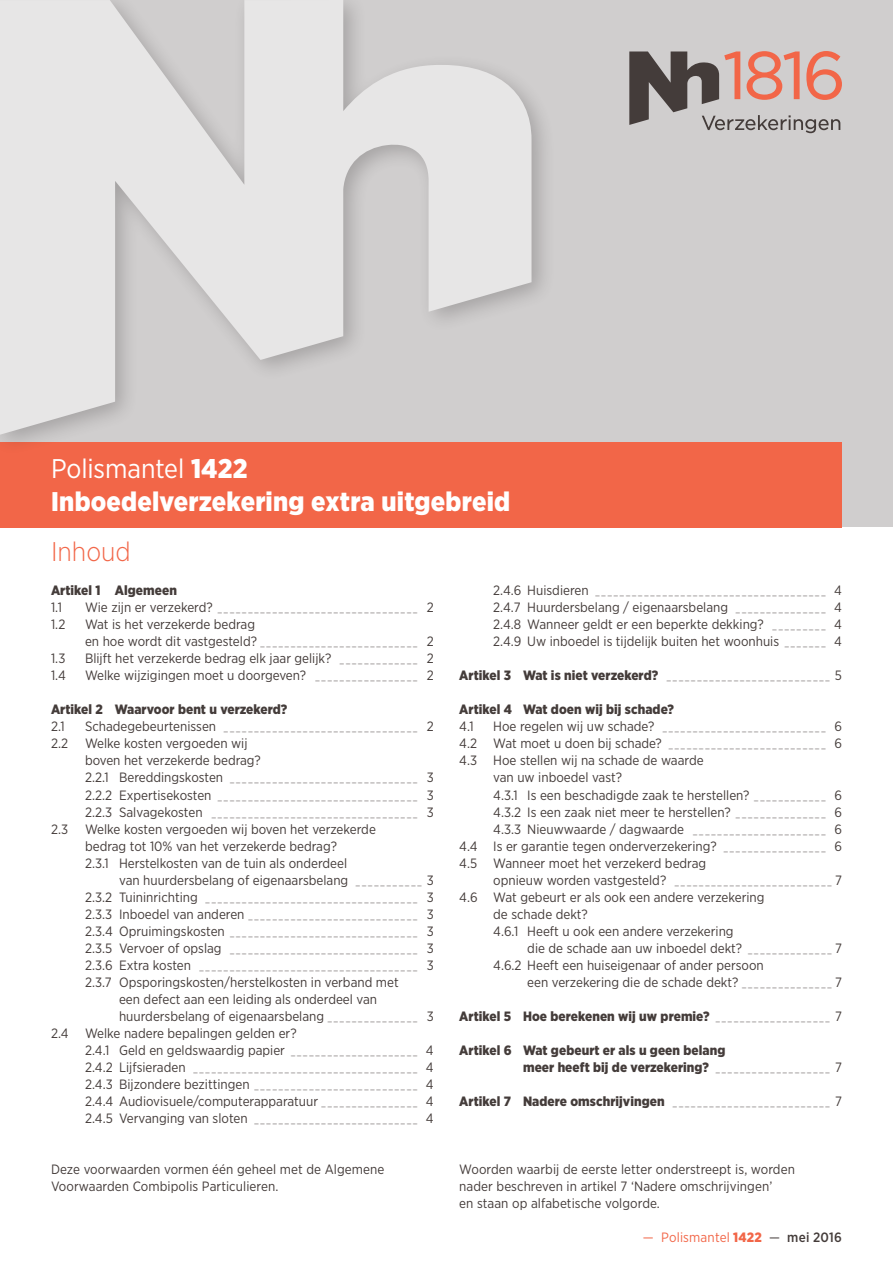
<style>
.page{position:relative;width:893px;height:1263px;background:#fff}
.page>*{position:absolute;margin:0;border:0;box-sizing:border-box;transform-origin:0 0}
.t1{font:900 27px/33px "Gotham Narrow";letter-spacing:.01em;color:#fff}
.t2{font:300 27px "Gotham Narrow";color:#f26648}
.t3{font:13.5px/17px "Gotham Narrow";color:#443c3a}
.t4{font:900 13.5px/17px "Gotham Narrow";letter-spacing:.005em;color:#443c3a}
.t5{font:13.5px "Gotham Narrow";letter-spacing:.01em;color:#f26648}
.t6{font:7.5px "Gotham Narrow";color:#443c3a}
.s1{font-weight:400}
.s2{font-size:13.5px}
.s3{font-size:7.5px}
.s4{font-weight:400;font-size:7.5px}
.s5{font-weight:900}
.s6{color:#443c3a}
.s7{font-weight:500;color:#443c3a}
</style>
<div class="page">
<div style="left:0;top:0;width:893px;height:527px;background:#d0cece"></div>
<div style="left:0;top:442px;width:842px;height:85px;background:#f26648"></div>
<div style="left:0;top:0;width:556px;height:458px;background:#231f20;opacity:.5"></div>
<svg style="left:0;top:0;width:531px;height:435px;fill:#e7e6e6"></svg>
<svg style="left:629px;top:51px;width:213px;height:82px"></svg>
<h1 class="t1" style="left:51px;top:451px;width:461px"><span class="s1">Polismantel</span> 1422<br>Inboedelverzekering extra uitgebreid</h1>
<h1 class="t2" style="left:51px;top:535px;width:81px">Inhoud</h1>
<p class="t4" style="left:51px;top:582px;width:127px">Artikel 1 Algemeen</p>
<p class="t3" style="left:51px;top:599px;width:13px">1.1</p>
<p class="t6" style="left:85px;top:605px;width:350px"><span class="s2">Wie zijn er verzekerd?</span> _ _ _ _ _ _ _ _ _ _ _ _ _ _ _ _ _ _ _ _ _ _ _ _ _ _ _ _ _ _ _ _ _ <span class="s2">2</span></p>
<p class="t3" style="left:51px;top:616px;width:16px">1.2</p>
<p class="t3" style="left:85px;top:616px;width:350px">Wat is het verzekerde bedrag<br>en hoe wordt dit vastgesteld? <span class="s3">_ _ _ _ _ _ _ _ _ _ _ _ _ _ _ _ _ _ _ _ _ _ _ _ _ _</span> 2</p>
<p class="t3" style="left:51px;top:650px;width:16px">1.3</p>
<p class="t3" style="left:85px;top:650px;width:350px">Blijft het verzekerde bedrag elk jaar gelijk? <span class="s3">_ _ _ _ _ _ _ _ _ _ _ _ _</span> 2</p>
<p class="t3" style="left:51px;top:667px;width:16px">1.4</p>
<p class="t3" style="left:85px;top:667px;width:350px">Welke wijzigingen moet u doorgeven? <span class="s3">_ _ _ _ _ _ _ _ _ _ _ _ _ _ _ _ _</span> 2</p>
<p class="t4" style="left:51px;top:701px;width:238px">Artikel 2 Waarvoor bent u verzekerd?</p>
<p class="t3" style="left:51px;top:718px;width:15px">2.1</p>
<p class="t6" style="left:85px;top:724px;width:350px"><span class="s2">Schadegebeurtenissen</span> _ _ _ _ _ _ _ _ _ _ _ _ _ _ _ _ _ _ _ _ _ _ _ _ _ _ _ _ _ _ _ _ <span class="s2">2</span></p>
<p class="t3" style="left:51px;top:735px;width:19px">2.2</p>
<p class="t3" style="left:85px;top:735px;width:177px">Welke kosten vergoeden wij boven het verzekerde bedrag?</p>
<p class="t6" style="left:85px;top:775px;width:350px"><span class="s2">2.2.1 Bereddingskosten</span> _ _ _ _ _ _ _ _ _ _ _ _ _ _ _ _ _ _ _ _ _ _ _ _ _ _ _ _ _ _ _ <span class="s2">3</span></p>
<p class="t6" style="left:85px;top:792px;width:350px"><span class="s2">2.2.2 Expertisekosten</span> _ _ _ _ _ _ _ _ _ _ _ _ _ _ _ _ _ _ _ _ _ _ _ _ _ _ _ _ _ _ _ _ _ <span class="s2">3</span></p>
<p class="t6" style="left:85px;top:809px;width:350px"><span class="s2">2.2.3 Salvagekosten</span> _ _ _ _ _ _ _ _ _ _ _ _ _ _ _ _ _ _ _ _ _ _ _ _ _ _ _ _ _ _ _ _ _ _ <span class="s2">3</span></p>
<p class="t3" style="left:51px;top:820px;width:19px">2.3</p>
<p class="t3" style="left:85px;top:820px;width:292px">Welke kosten vergoeden wij boven het verzekerde bedrag tot 10% van het verzekerde bedrag?<br>2.3.1 Herstelkosten van de tuin als onderdeel</p>
<p class="t3" style="left:119px;top:871px;width:316px">van huurdersbelang of eigenaarsbelang <span class="s3">_ _ _ _ _ _ _ _ _ _</span> 3</p>
<p class="t6" style="left:85px;top:894px;width:350px"><span class="s2">2.3.2 Tuininrichting</span> _ _ _ _ _ _ _ _ _ _ _ _ _ _ _ _ _ _ _ _ _ _ _ _ _ _ _ _ _ _ _ _ _ _ _ <span class="s2">3</span></p>
<p class="t6" style="left:85px;top:911px;width:350px"><span class="s2">2.3.3 Inboedel van anderen</span> _ _ _ _ _ _ _ _ _ _ _ _ _ _ _ _ _ _ _ _ _ _ _ _ _ _ _ _ <span class="s2">3</span></p>
<p class="t6" style="left:85px;top:928px;width:350px"><span class="s2">2.3.4 Opruimingskosten</span> _ _ _ _ _ _ _ _ _ _ _ _ _ _ _ _ _ _ _ _ _ _ _ _ _ _ _ _ _ _ _ <span class="s2">3</span></p>
<p class="t6" style="left:85px;top:945px;width:350px"><span class="s2">2.3.5 Vervoer of opslag</span> _ _ _ _ _ _ _ _ _ _ _ _ _ _ _ _ _ _ _ _ _ _ _ _ _ _ _ _ _ _ _ <span class="s2">3</span></p>
<p class="t6" style="left:85px;top:962px;width:350px"><span class="s2">2.3.6 Extra kosten</span> _ _ _ _ _ _ _ _ _ _ _ _ _ _ _ _ _ _ _ _ _ _ _ _ _ _ _ _ _ _ _ _ _ _ _ _ <span class="s2">3</span></p>
<p class="t3" style="left:85px;top:973px;width:315px">2.3.7 Opsporingskosten/herstelkosten in verband met</p>
<p class="t3" style="left:119px;top:990px;width:260px">een defect aan een leiding als onderdeel van</p>
<p class="t3" style="left:119px;top:1007px;width:316px">huurdersbelang of eigenaarsbelang <span class="s3">_ _ _ _ _ _ _ _ _ _ _ _ _ _ _</span> 3</p>
<p class="t3" style="left:51px;top:1024px;width:247px">2.4 Welke nadere bepalingen gelden er?</p>
<p class="t3" style="left:85px;top:1041px;width:350px">2.4.1 Geld en geldswaardig papier <span class="s3">_ _ _ _ _ _ _ _ _ _ _ _ _ _ _ _ _ _ _ _ _</span> 4</p>
<p class="t6" style="left:85px;top:1064px;width:350px"><span class="s2">2.4.2 Lijfsieraden</span> _ _ _ _ _ _ _ _ _ _ _ _ _ _ _ _ _ _ _ _ _ _ _ _ _ _ _ _ _ _ _ _ _ _ _ _ _ <span class="s2">4</span></p>
<p class="t3" style="left:85px;top:1075px;width:350px">2.4.3 Bijzondere bezittingen <span class="s3">_ _ _ _ _ _ _ _ _ _ _ _ _ _ _ _ _ _ _ _ _ _ _ _ _ _ _</span> 4<br>2.4.4 Audiovisuele/computerapparatuur <span class="s3">_ _ _ _ _ _ _ _ _ _ _ _ _ _ _ _</span> 4</p>
<p class="t6" style="left:85px;top:1115px;width:350px"><span class="s2">2.4.5 Vervanging van sloten</span> _ _ _ _ _ _ _ _ _ _ _ _ _ _ _ _ _ _ _ _ _ _ _ _ _ _ _ <span class="s2">4</span></p>
<p class="t6" style="left:493px;top:588px;width:350px"><span class="s2">2.4.6 Huisdieren</span> _ _ _ _ _ _ _ _ _ _ _ _ _ _ _ _ _ _ _ _ _ _ _ _ _ _ _ _ _ _ _ _ _ _ _ _ _ _ <span class="s2">4</span></p>
<p class="t3" style="left:493px;top:599px;width:350px;text-align:justify">2.4.7 Huurdersbelang / eigenaarsbelang <span class="s3">_ _ _ _ _ _ _ _ _ _ _ _ _ _ _</span> 4<br>2.4.8 Wanneer geldt er een beperkte dekking? <span class="s3">_ _ _ _ _ _ _ _ _</span> 4<br>2.4.9 Uw inboedel is tijdelijk buiten het woonhuis <span class="s3">_ _ _ _ _ _ _</span> 4</p>
<p class="t4" style="left:459px;top:667px;width:384px">Artikel 3 Wat is niet verzekerd? <span class="s4">_ _ _ _ _ _ _ _ _ _ _ _ _ _ _ _ _ _ _ _ _ _ _ _ _ _</span> <span class="s1">5</span></p>
<p class="t4" style="left:459px;top:701px;width:216px">Artikel 4 Wat doen wij bij schade?</p>
<p class="t3" style="left:459px;top:718px;width:16px">4.1</p>
<p class="t6" style="left:493px;top:724px;width:350px"><span class="s2">Hoe regelen wij uw schade?</span> _ _ _ _ _ _ _ _ _ _ _ _ _ _ _ _ _ _ _ _ _ _ _ _ _ _ _ <span class="s2">6</span></p>
<p class="t3" style="left:459px;top:735px;width:384px">4.2 Wat moet u doen bij schade? <span class="s3">_ _ _ _ _ _ _ _ _ _ _ _ _ _ _ _ _ _ _ _ _ _ _ _ _ _</span> 6</p>
<p class="t3" style="left:459px;top:752px;width:246px">4.3 Hoe stellen wij na schade de waarde</p>
<p class="t3" style="left:493px;top:769px;width:130px">van uw inboedel vast?</p>
<p class="t3" style="left:493px;top:786px;width:350px">4.3.1 Is een beschadigde zaak te herstellen? <span class="s3">_ _ _ _ _ _ _ _ _ _ _ _</span> 6</p>
<p class="t3" style="left:493px;top:803px;width:350px">4.3.2 Is een zaak niet meer te herstellen? <span class="s3">_ _ _ _ _ _ _ _ _ _ _ _ _ _ _</span> 6</p>
<p class="t3" style="left:493px;top:820px;width:350px">4.3.3 Nieuwwaarde / dagwaarde <span class="s3">_ _ _ _ _ _ _ _ _ _ _ _ _ _ _ _ _ _ _ _ _ _</span> 6</p>
<p class="t3" style="left:459px;top:837px;width:384px">4.4 Is er garantie tegen onderverzekering? <span class="s3">_ _ _ _ _ _ _ _ _ _ _ _ _ _ _ _ _</span> 6</p>
<p class="t3" style="left:459px;top:854px;width:248px">4.5 Wanneer moet het verzekerd bedrag</p>
<p class="t3" style="left:493px;top:871px;width:350px">opnieuw worden vastgesteld? <span class="s3">_ _ _ _ _ _ _ _ _ _ _ _ _ _ _ _ _ _ _ _ _ _ _ _ _</span> 7</p>
<p class="t3" style="left:459px;top:888px;width:307px">4.6 Wat gebeurt er als ook een andere verzekering</p>
<p class="t3" style="left:493px;top:905px;width:96px">de schade dekt?</p>
<p class="t3" style="left:493px;top:922px;width:242px">4.6.1 Heeft u ook een andere verzekering</p>
<p class="t3" style="left:527px;top:939px;width:316px">die de schade aan uw inboedel dekt? <span class="s3">_ _ _ _ _ _ _ _ _ _ _ _ _</span> 7</p>
<p class="t3" style="left:493px;top:956px;width:272px">4.6.2 Heeft een huiseigenaar of ander persoon</p>
<p class="t3" style="left:527px;top:973px;width:316px">een verzekering die de schade dekt? <span class="s3">_ _ _ _ _ _ _ _ _ _ _ _ _ _</span> 7</p>
<p class="t4" style="left:459px;top:1007px;width:384px">Artikel 5 Hoe berekenen wij uw premie? <span class="s4">_ _ _ _ _ _ _ _ _ _ _ _ _ _ _ _ _ _ _</span> <span class="s1">7</span></p>
<p class="t4" style="left:523px;top:1041px;width:320px;text-indent:-64px">Artikel 6 Wat gebeurt er als u geen belang<br>meer heeft bij de verzekering? <span class="s4">_ _ _ _ _ _ _ _ _ _ _ _ _ _ _ _ _ _ _</span> <span class="s1">7</span></p>
<p class="t4" style="left:459px;top:1092px;width:384px">Artikel 7 Nadere omschrijvingen <span class="s4">_ _ _ _ _ _ _ _ _ _ _ _ _ _ _ _ _ _ _ _ _ _ _ _ _ _</span> <span class="s1">7</span></p>
<p class="t3" style="left:51px;top:1160px;width:335px">Deze voorwaarden vormen één geheel met de Algemene<br>Voorwaarden Combipolis Particulieren.</p>
<p class="t3" style="left:459px;top:1160px;width:337px">Woorden waarbij de eerste letter onderstreept is, worden nader beschreven in artikel 7 ‘Nadere omschrijvingen’<br>en staan op alfabetische volgorde.</p>
<p class="t5" style="left:643px;top:1228px;width:200px">— Polismantel <span class="s5">1422</span> <span class="s6">—</span> <span class="s7">mei 2016</span></p>
</div>
